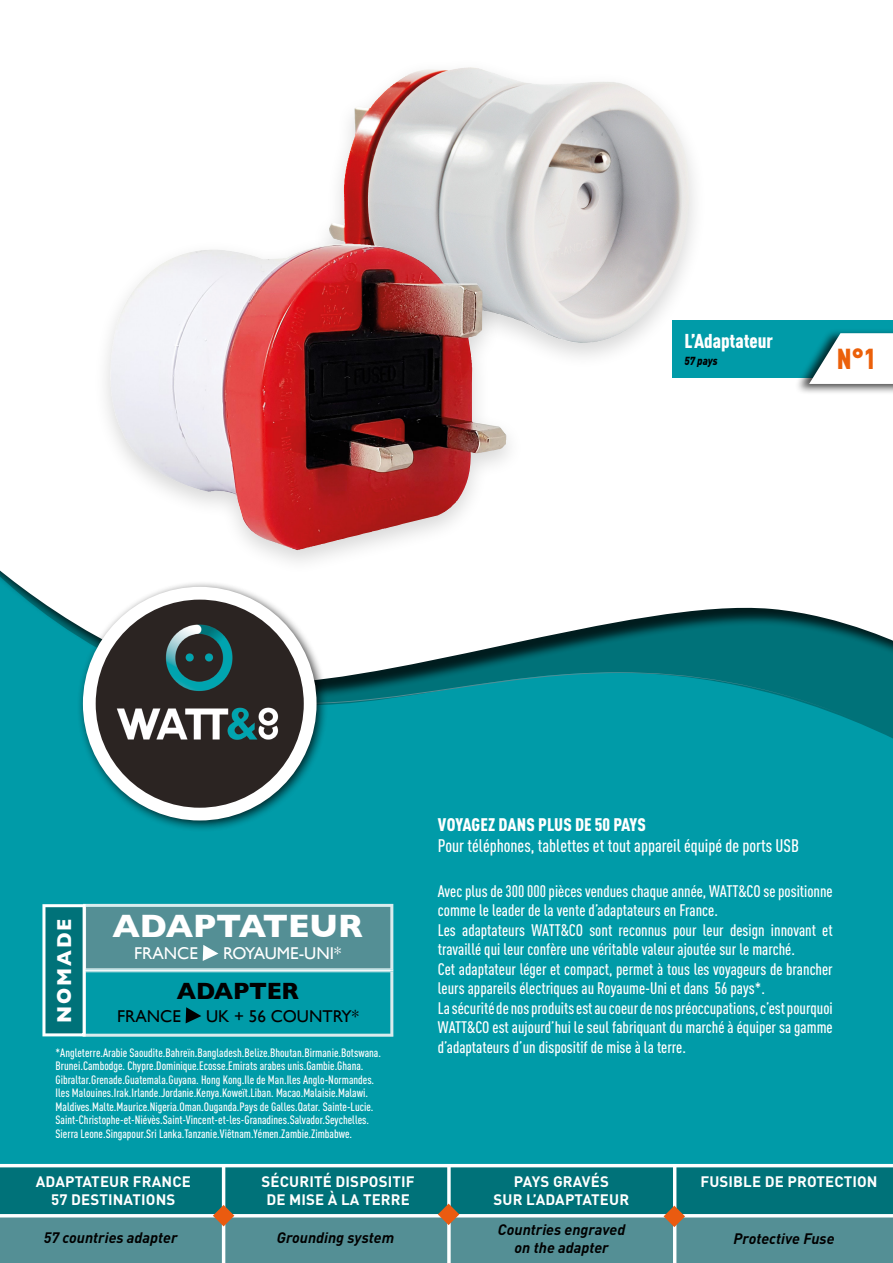
<style>
.page{position:relative;width:893px;height:1263px;background:#fff}
.page>*{position:absolute;margin:0;border:0;box-sizing:border-box;transform-origin:0 0}
.t1{font:700 33px "Gill Sans";color:#fff}
.t2{font:900 condensed 28.5px "DIN Pro";color:#eb600a}
.t3{font:700 24px "Gill Sans";letter-spacing:-.01em;color:#000}
.t4{font:700 20.55px "Gill Sans";letter-spacing:.1em;color:#fff;scale:.92 1}
.t5{font:900 condensed 19.8px "DIN Pro";color:#fff}
.t6{font:500 condensed 18px "DIN Pro";color:#fff}
.t7{font:900 condensed 18px "DIN Pro";letter-spacing:.005em;color:#fff}
.t8{font:17.1px "Gill Sans";color:#000}
.t9{font:17.1px "Gill Sans";color:#fff}
.t10{font:500 condensed 16.5px/19.5px "DIN Pro";color:#fff}
.t11{font:700 15px/18px "DIN Pro";letter-spacing:.01em;color:#fff;text-align:center}
.t12{font:italic 700 15px/18px "DIN Pro";color:#000;text-align:center}
.t13{font:500 condensed 12px/13.5px "DIN Pro";color:#fff}
.t14{font:italic 900 11.55px "DIN Pro";color:#000;scale:.87 1}
</style>
<div class="page">
<div style="left:0;top:520px;width:893px;height:743px;background:#009ba8"></div>
<svg style="left:844px;top:702px;width:49px;height:37px;fill:#007279"></svg>
<svg style="left:849px;top:717px;width:12px;height:5px"></svg>
<img style="left:329px;top:702px;width:520px;height:15px">
<svg style="left:0;top:320px;width:893px;height:372px;fill:#fff"></svg>
<svg style="left:42px;top:904px;width:351px;height:133px"></svg>
<div style="left:0;top:1166px;width:893px;height:97px;background:#007279"></div>
<hr style="left:0;top:1164px;width:893px;height:3px;background:#fff">
<div style="left:0;top:1215px;width:893px;height:48px;background:#548f95"></div>
<hr style="left:222px;top:1165px;width:3px;height:98px;background:#fff">
<hr style="left:0;top:1214px;width:893px;height:3px;background:#fff">
<svg style="left:213px;top:1205px;width:21px;height:21px"></svg>
<svg style="left:447px;top:1167px;width:4px;height:96px"></svg>
<svg style="left:438px;top:1203px;width:21px;height:22px"></svg>
<hr style="left:673px;top:1166px;width:3px;height:97px;background:#fff">
<svg style="left:664px;top:1206px;width:21px;height:21px"></svg>
<div style="left:673px;top:321px;width:220px;height:57px;background:#009ba8"></div>
<div style="left:794px;top:328px;width:99px;height:67px;background:#000;opacity:.75"></div>
<svg style="left:809px;top:333px;width:84px;height:51px"></svg>
<div style="left:77px;top:581px;width:252px;height:251px;background:#000;opacity:.75"></div>
<img style="left:89px;top:593px;width:221px;height:221px;border-radius:110px">
<div style="left:83px;top:587px;width:234px;height:233px;border:13px solid #fff;border-radius:50%"></div>
<div style="left:311px;top:58px;width:397px;height:312px;background:#000;opacity:.16"></div>
<img style="left:345px;top:67px;width:123px;height:111px">
<div style="left:92px;top:233px;width:432px;height:343px;background:#000;opacity:.16"></div>
<img style="left:110px;top:244px;width:232px;height:204px">
<h3 class="t5" style="left:684px;top:329px;width:90px">L’Adaptateur</h3>
<p class="t14" style="left:684px;top:353px;width:39px">57 pays</p>
<h2 class="t2" style="left:837px;top:341px;width:41px">N°1</h2>
<h3 class="t4" style="left:48px;top:1023px;width:115px;rotate:-90deg">NOMADE</h3>
<h1 class="t1" style="left:112px;top:900px;width:252px">ADAPTATEUR</h1>
<h3 class="t9" style="left:134px;top:944px;width:65px">FRANCE</h3>
<h3 class="t9" style="left:223px;top:944px;width:119px">ROYAUME-UNI*</h3>
<h3 class="t3" style="left:177px;top:972px;width:124px">ADAPTER</h3>
<h3 class="t8" style="left:117px;top:1006px;width:65px">FRANCE</h3>
<h3 class="t8" style="left:206px;top:1006px;width:154px">UK + 56 COUNTRY*</h3>
<p class="t13" style="left:56px;top:1046px;width:327px">*Angleterre.Arabie Saoudite.Bahreïn.Bangladesh.Belize.Bhoutan.Birmanie.Botswana.<br>Brunei.Cambodge. Chypre.Dominique.Ecosse.Emirats arabes unis.Gambie.Ghana.<br>Gibraltar.Grenade.Guatemala.Guyana. Hong Kong.Ile de Man.Iles Anglo-Normandes.<br>Iles Malouines.Irak.Irlande.Jordanie.Kenya.Koweït.Liban. Macao.Malaisie.Malawi.<br>Maldives.Malte.Maurice.Nigeria.Oman.Ouganda.Pays de Galles.Qatar. Sainte-Lucie.<br>Saint-Christophe-et-Niévès.Saint-Vincent-et-les-Granadines.Salvador.Seychelles.<br>Sierra Leone.Singapour.Sri Lanka.Tanzanie.Viêtnam.Yémen.Zambie.Zimbabwe.</p>
<h3 class="t7" style="left:438px;top:813px;width:209px">VOYAGEZ DANS PLUS DE 50 PAYS</h3>
<h3 class="t6" style="left:438px;top:835px;width:363px">Pour téléphones, tablettes et tout appareil équipé de ports USB</h3>
<p class="t10" style="left:438px;top:881px;width:396px">Avec plus de 300 000 pièces vendues chaque année, WATT&amp;CO se positionne comme le leader de la vente d’adaptateurs en France.<br>Les adaptateurs WATT&amp;CO sont reconnus pour leur design innovant et travaillé qui leur confère une véritable valeur ajoutée sur le marché.<br>Cet adaptateur léger et compact, permet à tous les voyageurs de brancher leurs appareils électriques au Royaume-Uni et dans 56 pays*.<br>La sécurité de nos produits est au coeur de nos préoccupations, c’est pourquoi WATT&amp;CO est aujourd’hui le seul fabriquant du marché à équiper sa gamme d’adaptateurs d’un dispositif de mise à la terre.</p>
<p class="t11" style="left:36px;top:1172px;width:157px">ADAPTATEUR FRANCE<br>57 DESTINATIONS</p>
<p class="t11" style="left:262px;top:1172px;width:155px">SÉCURITÉ DISPOSITIF<br>DE MISE À LA TERRE</p>
<p class="t11" style="left:494px;top:1172px;width:137px">PAYS GRAVÉS<br>SUR L’ADAPTATEUR</p>
<p class="t11" style="left:700px;top:1172px;width:179px">FUSIBLE DE PROTECTION</p>
<p class="t12" style="left:44px;top:1227px;width:135px">57 countries adapter</p>
<p class="t12" style="left:277px;top:1227px;width:119px">Grounding system</p>
<p class="t12" style="left:498px;top:1220px;width:129px">Countries engraved on the adapter</p>
<p class="t12" style="left:733px;top:1228px;width:103px">Protective Fuse</p>
</div>
